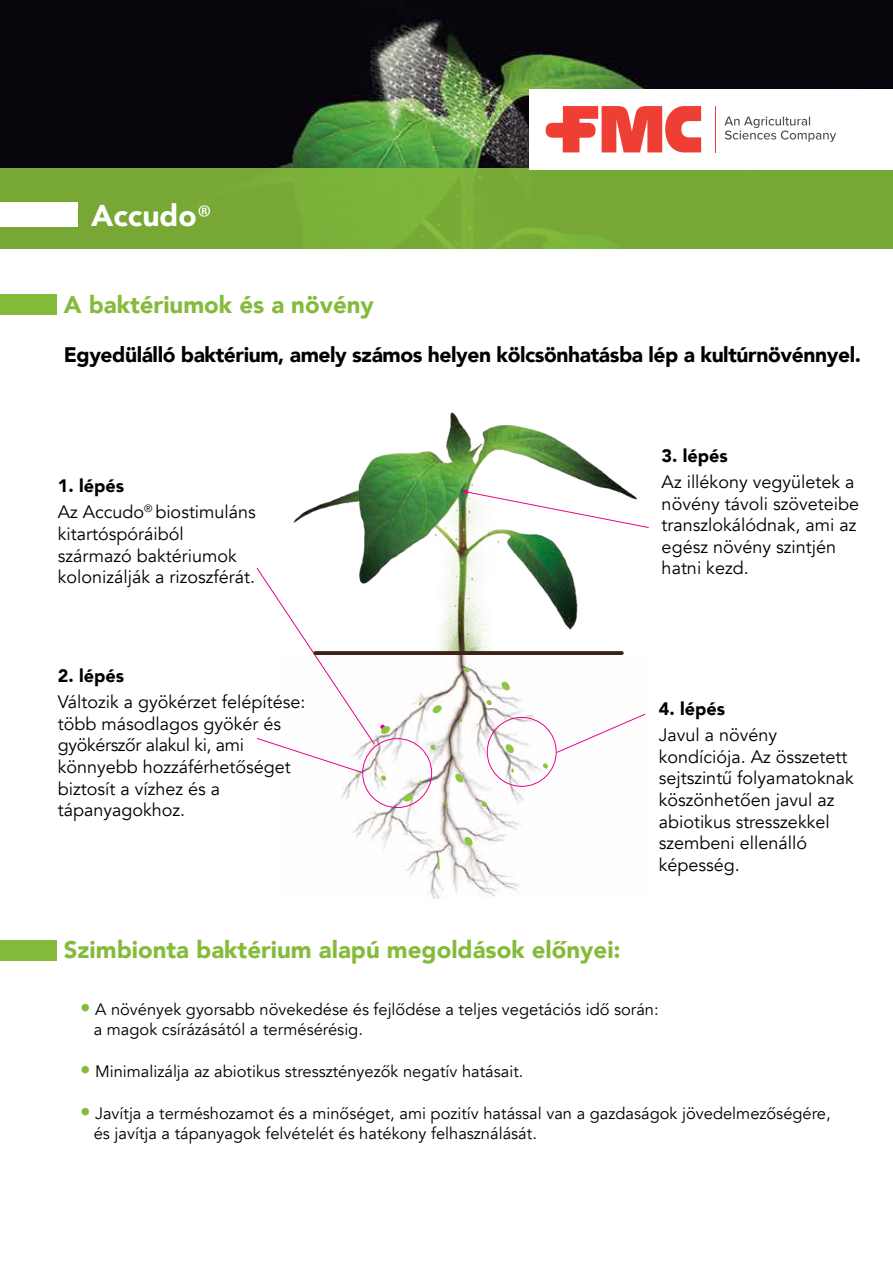
<style>
.page{position:relative;width:893px;height:1263px;background:#fff}
.page>*{position:absolute;margin:0;border:0;box-sizing:border-box;transform-origin:0 0}
.t1{font:900 30px "Avenir";color:#fff}
.t2{font:900 24px "Avenir";color:#84bb3b}
.t3{font:900 21px "Avenir";letter-spacing:-.02em;color:#000}
.t4{font:18px/21.6px "Avenir";color:#000}
.t5{font:900 18px "Avenir";color:#000}
.t6{font:16.5px/20px "Avenir";color:#000}
.s1{font-family:"Calibri";font-weight:400}
.s2{font-weight:900}
.s3{font-size:21px;color:#84bb3b}
</style>
<div class="page">
<svg style="left:0;top:0;width:893px;height:168px;background:#19211a"></svg>
<div style="left:0;top:168px;width:893px;height:81px;background:linear-gradient(to right,#78ab37,#78aa37)"></div>
<div style="left:530px;top:89px;width:363px;height:81px;background:#fff"></div>
<svg style="left:545px;top:106px;width:156px;height:47px"></svg>
<hr style="left:715px;top:106px;width:1px;height:46px;background:#ef3e33">
<svg style="left:724px;top:116px;width:112px;height:26px"></svg>
<div style="left:0;top:294px;width:57px;height:21px;background:#84bb3b"></div>
<div style="left:0;top:202px;width:77px;height:25px;background:#fff"></div>
<div style="left:0;top:941px;width:57px;height:20px;background:#84bb3b"></div>
<img style="left:293px;top:412px;width:332px;height:241px">
<img style="left:341px;top:655px;width:215px;height:243px">
<svg style="left:463px;top:489px;width:186px;height:40px"></svg>
<svg style="left:555px;top:713px;width:91px;height:40px"></svg>
<div style="left:487px;top:717px;width:70px;height:70px;border:1px solid #ec008c;border-radius:50%"></div>
<svg style="left:391px;top:651px;width:231px;height:4px"></svg>
<svg style="left:432px;top:705px;width:10px;height:9px"></svg>
<svg style="left:455px;top:773px;width:9px;height:10px"></svg>
<svg style="left:430px;top:744px;width:6px;height:6px"></svg>
<svg style="left:481px;top:801px;width:6px;height:6px"></svg>
<svg style="left:464px;top:667px;width:6px;height:6px"></svg>
<svg style="left:486px;top:700px;width:6px;height:6px"></svg>
<svg style="left:543px;top:763px;width:5px;height:6px"></svg>
<svg style="left:437px;top:855px;width:3px;height:17px"></svg>
<svg style="left:445px;top:803px;width:3px;height:4px"></svg>
<svg style="left:511px;top:768px;width:3px;height:5px"></svg>
<svg style="left:419px;top:780px;width:3px;height:5px"></svg>
<svg style="left:418px;top:701px;width:4px;height:4px"></svg>
<svg style="left:256px;top:567px;width:135px;height:214px"></svg>
<svg style="left:464px;top:836px;width:9px;height:10px"></svg>
<svg style="left:501px;top:681px;width:9px;height:10px"></svg>
<svg style="left:505px;top:744px;width:9px;height:10px"></svg>
<svg style="left:403px;top:793px;width:10px;height:9px"></svg>
<h1 class="t1" style="left:91px;top:190px;width:122px">Accudo<span class="s1">®</span></h1>
<h2 class="t2" style="left:64px;top:284px;width:312px">A baktériumok és a növény</h2>
<p class="t3" style="left:64px;top:337px;width:799px">Egyedülálló baktérium, amely számos helyen kölcsönhatásba lép a kultúrnövénnyel.</p>
<p class="t4" style="left:58px;top:473px;width:200px;line-height:26px"><span class="s2">1. lépés<br></span>Az Accudo<sup>®</sup> biostimuláns</p>
<p class="t4" style="left:58px;top:523px;width:199px">kitartóspóráiból származó baktériumok kolonizálják a rizoszférát.</p>
<p class="t5" style="left:58px;top:660px;width:68px">2. lépés</p>
<p class="t4" style="left:58px;top:691px;width:249px">Változik a gyökérzet felépítése: több másodlagos gyökér és gyökérszőr alakul ki, ami könnyebb hozzáférhetőséget biztosít a vízhez és a tápanyagokhoz.</p>
<p class="t5" style="left:662px;top:440px;width:68px">3. lépés</p>
<p class="t4" style="left:662px;top:471px;width:199px">Az illékony vegyületek a növény távoli szöveteibe transzlokálódnak, ami az egész növény szintjén hatni kezd.</p>
<p class="t5" style="left:659px;top:693px;width:68px">4. lépés</p>
<p class="t4" style="left:659px;top:725px;width:196px">Javul a növény kondíciója. Az összetett sejtszintű folyamatoknak köszönhetően javul az abiotikus stresszekkel szembeni ellenálló képesség.</p>
<h2 class="t2" style="left:64px;top:929px;width:558px">Szimbionta baktérium alapú megoldások előnyei:</h2>
<p class="t6" style="left:94px;top:999px;width:566px;text-indent:-14px"><span class="s3">•</span> A növények gyorsabb növekedése és fejlődése a teljes vegetációs idő során: a magok csírázásától a termésérésig.</p>
<p class="t6" style="left:80px;top:1062px;width:445px"><span class="s3">•</span> Minimalizálja az abiotikus stressztényezők negatív hatásait.</p>
<p class="t6" style="left:94px;top:1104px;width:738px;text-indent:-14px"><span class="s3">•</span> Javítja a terméshozamot és a minőséget, ami pozitív hatással van a gazdaságok jövedelmezőségére, és javítja a tápanyagok felvételét és hatékony felhasználását.</p>
</div>
